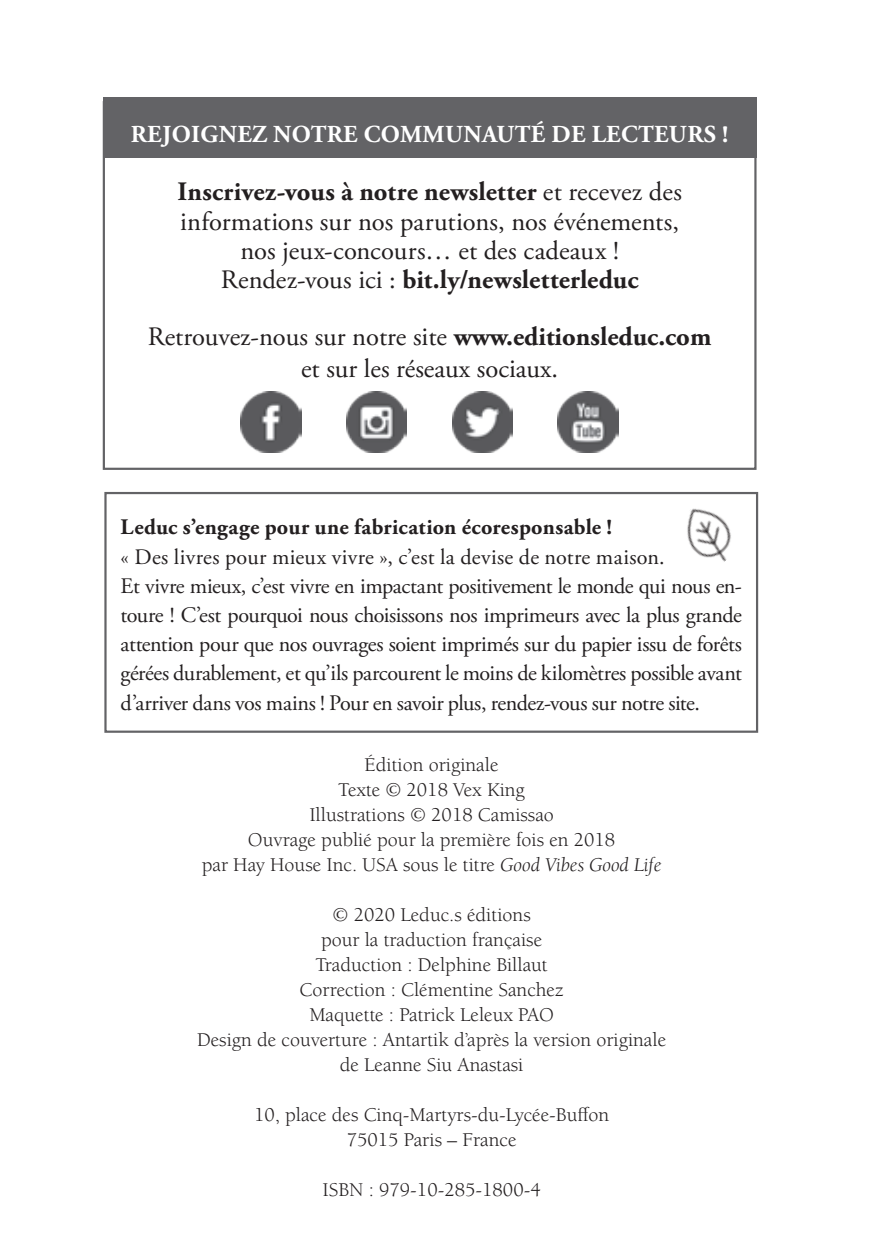
<style>
.page{position:relative;width:886px;height:1255px;background:#fff}
.page>*{position:absolute;margin:0;border:0;box-sizing:border-box;transform-origin:0 0}
.t1{font:26.5px/29.2px "Adobe Garamond Pro";color:#231f20;text-align:center}
.t2{font:700 24.25px "Adobe Garamond Pro";letter-spacing:.015em;color:#fff}
.t3{font:22.25px/29.2px "Adobe Garamond Pro";letter-spacing:-.02em;color:#231f20}
.t4{font:700 22.25px "Adobe Garamond Pro";letter-spacing:.015em;color:#231f20}
.t5{font:20px/25px "Berkeley Pro";color:#231f20;text-align:center}
.s1{font-weight:700}
.s2{font-style:italic}
</style>
<div class="page">
<div style="left:103px;top:97px;width:653px;height:61px;background:#636366"></div>
<div style="left:103px;top:101px;width:653px;height:369px;border:2px solid #636366"></div>
<img style="left:241px;top:392px;width:60px;height:60px">
<img style="left:347px;top:392px;width:60px;height:60px">
<img style="left:452px;top:392px;width:61px;height:60px">
<img style="left:558px;top:392px;width:60px;height:60px">
<div style="left:104px;top:492px;width:654px;height:240px;border:2px solid #636366"></div>
<img style="left:666px;top:492px;width:86px;height:70px">
<p class="t2" style="left:131px;top:120px;width:599px">REJOIGNEZ NOTRE COMMUNAUTÉ DE LECTEURS !</p>
<h1 class="t1" style="left:177px;top:178px;width:506px"><span class="s1">Inscrivez-vous à notre newsletter</span> et recevez des informations sur nos parutions, nos événements, nos jeux-concours… et des cadeaux !<br>Rendez-vous ici : <span class="s1">bit.ly/newsletterleduc</span></h1>
<h1 class="t1" style="left:148px;top:321px;width:565px;line-height:31.8px">Retrouvez-nous sur notre site <span class="s1">www.editionsleduc.com </span>et sur les réseaux sociaux.</h1>
<p class="t4" style="left:121px;top:514px;width:493px">Leduc s’engage pour une fabrication écoresponsable !</p>
<p class="t3" style="left:121px;top:542px;width:623px">« Des livres pour mieux vivre », c’est la devise de notre maison.<br>Et vivre mieux, c’est vivre en impactant positivement le monde qui nous en&shy;toure ! C’est pourquoi nous choisissons nos imprimeurs avec la plus grande attention pour que nos ouvrages soient imprimés sur du papier issu de forêts gérées durablement, et qu’ils parcourent le moins de kilomètres possible avant d’arriver dans vos mains ! Pour en savoir plus, rendez-vous sur notre site.</p>
<p class="t5" style="left:202px;top:752px;width:461px">Édition originale<br>Texte © 2018 Vex King<br>Illustrations © 2018 Camissao<br>Ouvrage publié pour la première fois en 2018<br>par Hay House Inc. USA sous le titre <span class="s2">Good Vibes Good Life</span></p>
<p class="t5" style="left:197px;top:902px;width:471px">© 2020 Leduc.s éditions<br>pour la traduction française<br>Traduction : Delphine Billaut<br>Correction : Clémentine Sanchez<br>Maquette : Patrick Leleux PAO<br>Design de couverture : Antartik d’après la version originale de Leanne Siu Anastasi</p>
<p class="t5" style="left:254px;top:1102px;width:357px">10, place des Cinq-Martyrs-du-Lycée-Buffon<br>75015 Paris – France</p>
<p class="t5" style="left:322px;top:1177px;width:220px">ISBN : 979-10-285-1800-4</p>
</div>
